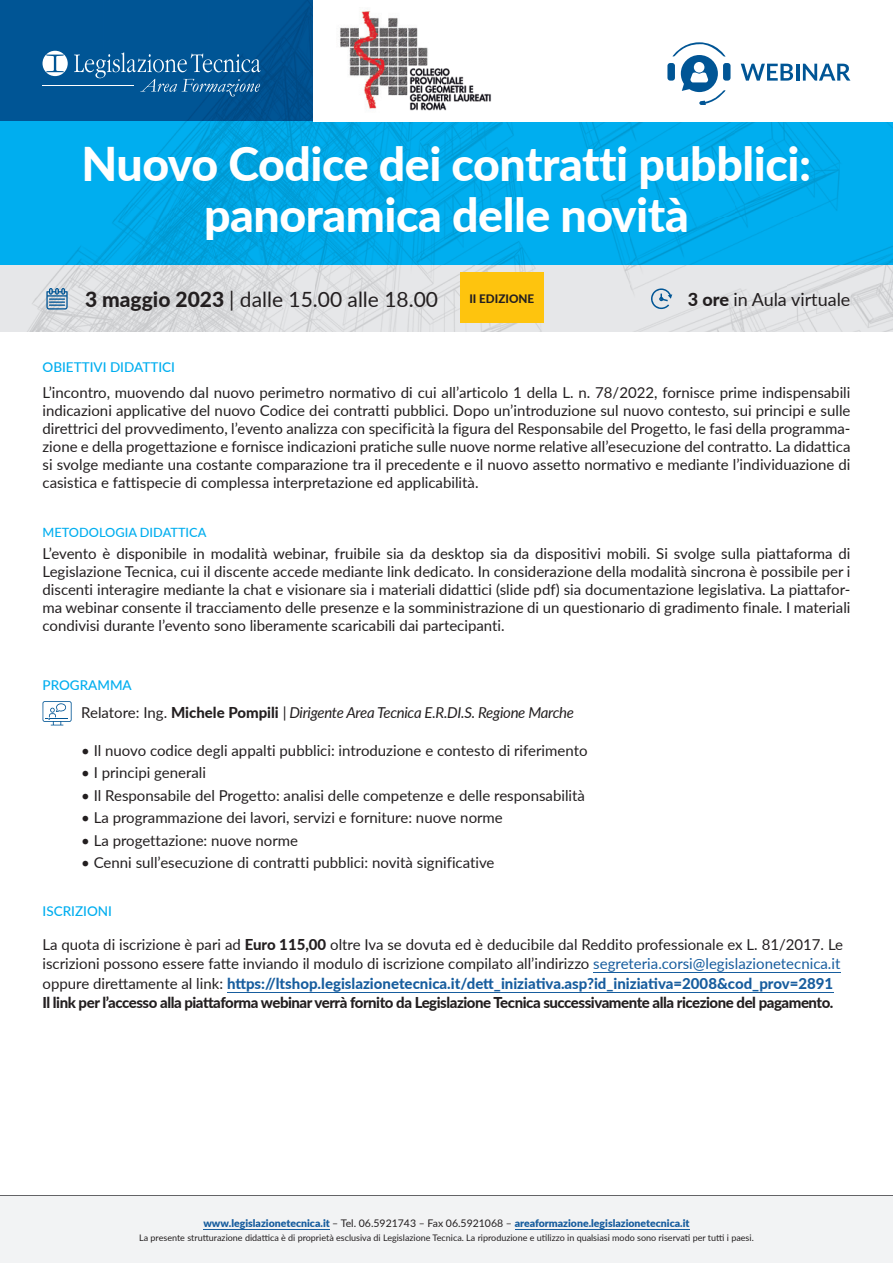
<style>
.page{position:relative;width:893px;height:1263px;background:#fff}
.page>*{position:absolute;margin:0;border:0;box-sizing:border-box;transform-origin:0 0}
.t1{font:800 46.5px/51px "Lato";letter-spacing:-.01em;color:#fff;text-align:center}
.t2{font:21px "Lato";color:#231f20}
.t3{font:18px "Lato";color:#231f20}
.t4{font:15px/18px "Lato";color:#231f20;text-align:justify}
.t5{font:italic 15px "Lato";letter-spacing:-.02em;color:#231f20}
.t6{font:500 13.5px "Lato";color:#00aeef}
.t7{font:500 12.75px "Lato";color:#00aeef}
.t8{font:800 11.7px "Lato";color:#231f20}
.t9{font:900 10.5px "Lato";color:#175d9e}
.t10{font:9px "Lato";color:#231f20}
.s1{font-weight:800}
.s2{font-style:normal}
.s3{font-weight:800;font-style:normal}
.s4{color:#175d9e}
.s5{font-weight:800;color:#175d9e}
.s6{font-weight:400;color:#231f20}
</style>
<div class="page">
<img style="left:0;top:122px;width:893px;height:210px">
<img style="left:0;top:0;width:313px;height:121px">
<img style="left:0;top:121px;width:314px;height:1px">
<div style="left:0;top:1196px;width:893px;height:67px;background:#f2f3f4"></div>
<hr style="left:0;top:1195px;width:893px;height:1px;background:#636366">
<hr style="left:203px;top:1229px;width:127px;height:1px;background:#175d9e">
<hr style="left:515px;top:1229px;width:175px;height:1px;background:#175d9e">
<hr style="left:593px;top:972px;width:247px;height:1px;background:#175d9e">
<hr style="left:227px;top:992px;width:606px;height:1px;background:#175d9e">
<svg style="left:74px;top:52px;width:187px;height:45px;background:#2069a1"></svg>
<svg style="left:43px;top:51px;width:25px;height:25px"></svg>
<hr style="left:43px;top:86px;width:91px;height:1px;background:#fff">
<svg style="left:651px;top:288px;width:21px;height:21px"></svg>
<svg style="left:46px;top:288px;width:22px;height:22px"></svg>
<svg style="left:43px;top:701px;width:29px;height:24px"></svg>
<div style="left:460px;top:273px;width:84px;height:50px;background:#fec40e"></div>
<img style="left:340px;top:11px;width:151px;height:100px">
<svg style="left:741px;top:64px;width:52px;height:17px"></svg>
<hr style="left:796px;top:64px;width:3px;height:17px;background:#005595">
<svg style="left:803px;top:64px;width:47px;height:17px"></svg>
<div style="left:667px;top:63px;width:8px;height:18px;background:#005595;border-radius:3px"></div>
<div style="left:723px;top:63px;width:7px;height:18px;background:#005595;border-radius:3px"></div>
<svg style="left:672px;top:42px;width:53px;height:63px"></svg>
<h1 class="t1" style="left:81px;top:137px;width:731px">Nuovo Codice dei contratti pubblici: panoramica delle novità</h1>
<h2 class="t2" style="left:85px;top:285px;width:355px"><span class="s1">3 maggio 2023</span> | dalle 15.00 alle 18.00</h2>
<p class="t3" style="left:688px;top:287px;width:164px"><span class="s1">3 ore</span> in Aula virtuale</p>
<p class="t8" style="left:469px;top:290px;width:66px">II EDIZIONE</p>
<p class="t6" style="left:43px;top:357px;width:134px">OBIETTIVI DIDATTICI</p>
<p class="t4" style="left:43px;top:383px;width:809px">L’incontro, muovendo dal nuovo perimetro normativo di cui all’articolo 1 della L. n. 78/2022, fornisce prime indispensabili indicazioni applicative del nuovo Codice dei contratti pubblici. Dopo un’introduzione sul nuovo contesto, sui principi e sulle direttrici del provvedimento, l’evento analizza con specificità la figura del Responsabile del Progetto, le fasi della programma&shy;zione e della progettazione e fornisce indicazioni pratiche sulle nuove norme relative all’esecuzione del contratto. La didattica si svolge mediante una costante comparazione tra il precedente e il nuovo assetto normativo e mediante l’individuazione di casistica e fattispecie di complessa interpretazione ed applicabilità.</p>
<p class="t7" style="left:43px;top:523px;width:165px">METODOLOGIA DIDATTICA</p>
<p class="t4" style="left:43px;top:544px;width:809px">L’evento è disponibile in modalità webinar, fruibile sia da desktop sia da dispositivi mobili. Si svolge sulla piattaforma di Legislazione Tecnica, cui il discente accede mediante link dedicato. In considerazione della modalità sincrona è possibile per i discenti interagire mediante la chat e visionare sia i materiali didattici (slide pdf) sia documentazione legislativa. La piattafor&shy;ma webinar consente il tracciamento delle presenze e la somministrazione di un questionario di gradimento finale. I materiali condivisi durante l’evento sono liberamente scaricabili dai partecipanti.</p>
<p class="t6" style="left:43px;top:675px;width:91px">PROGRAMMA</p>
<p class="t5" style="left:81px;top:702px;width:494px"><span class="s2">Relatore: Ing.</span> <span class="s3">Michele Pompili</span> | Dirigente Area Tecnica E.R.DI.S. Regione Marche</p>
<p class="t4" style="left:81px;top:740px;width:508px">• Il nuovo codice degli appalti pubblici: introduzione e contesto di riferimento</p>
<p class="t4" style="left:81px;top:763px;width:126px">• I principi generali</p>
<p class="t4" style="left:81px;top:785px;width:505px">• Il Responsabile del Progetto: analisi delle competenze e delle responsabilità</p>
<p class="t4" style="left:81px;top:808px;width:423px">• La programmazione dei lavori, servizi e forniture: nuove norme</p>
<p class="t4" style="left:81px;top:830px;width:218px">• La progettazione: nuove norme</p>
<p class="t4" style="left:81px;top:853px;width:415px">• Cenni sull’esecuzione di contratti pubblici: novità significative</p>
<p class="t6" style="left:43px;top:901px;width:71px">ISCRIZIONI</p>
<p class="t4" style="left:43px;top:934px;width:802px;line-height:19.5px;text-align:left">La quota di iscrizione è pari ad <span class="s1">Euro 115,00</span> oltre Iva se dovuta ed è deducibile dal Reddito professionale ex L. 81/2017. Le iscrizioni possono essere fatte inviando il modulo di iscrizione compilato all’indirizzo <span class="s4">segreteria.corsi@legislazionetecnica.it </span>oppure direttamente al link: <span class="s5">https://ltshop.legislazionetecnica.it/dett_iniziativa.asp?id_iniziativa=2008&amp;cod_prov=2891<br></span><span class="s1">Il link per l’accesso alla piattaforma webinar verrà fornito da Legislazione Tecnica successivamente alla ricezione del pagamento.</span></p>
<p class="t9" style="left:203px;top:1216px;width:488px">www.legislazionetecnica.it <span class="s6">– Tel. 06.5921743 – Fax 06.5921068 –</span> areaformazione.legislazionetecnica.it</p>
<p class="t10" style="left:139px;top:1231px;width:616px">La presente strutturazione didattica è di proprietà esclusiva di Legislazione Tecnica. La riproduzione e utilizzo in qualsiasi modo sono riservati per tutti i paesi.</p>
</div>
